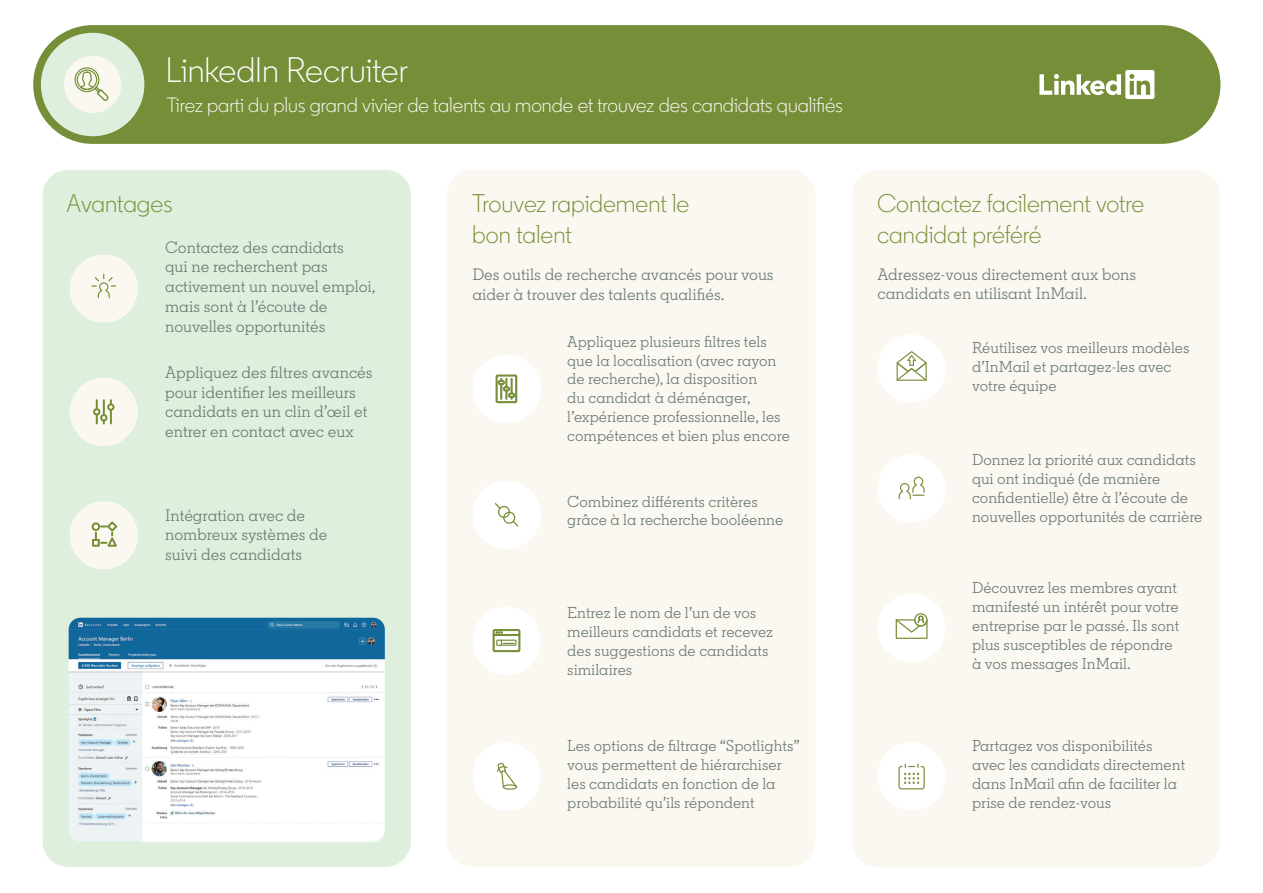
<style>
.page{position:relative;width:1263px;height:893px;background:#fff}
.page>*{position:absolute;margin:0;border:0;box-sizing:border-box;transform-origin:0 0}
.t1{font:300 35.4px "Community";color:#fff}
.t2{font:300 25.5px/30.6px "Community";color:#778e38}
.t3{font:300 20.7px "Community";color:#fff}
.t4{font:16.5px/19.8px "Community Slab";color:#6c7976}
.t5{font:15.75px/18.9px "Community Slab";color:#6c7976}
</style>
<div class="page">
<div style="left:33px;top:25px;width:1187px;height:119px;background:#778e38;border-radius:59px"></div>
<div style="left:41px;top:33px;width:103px;height:103px;background:#dfefdd;border-radius:50%"></div>
<div style="left:64px;top:56px;width:57px;height:57px;background:#faf8f0;border-radius:50%"></div>
<svg style="left:1039px;top:70px;width:118px;height:29px"></svg>
<div style="left:852px;top:170px;width:368px;height:697px;background:#faf8f0;border-radius:26px"></div>
<div style="left:42px;top:170px;width:369px;height:697px;background:#dfefdd;border-radius:26px"></div>
<img style="left:69px;top:618px;width:316px;height:224px">
<div style="left:447px;top:170px;width:368px;height:697px;background:#faf8f0;border-radius:26px"></div>
<div style="left:70px;top:254px;width:68px;height:69px;background:#faf8f0;border-radius:50%"></div>
<div style="left:70px;top:378px;width:68px;height:68px;background:#faf8f0;border-radius:50%"></div>
<div style="left:70px;top:501px;width:68px;height:68px;background:#faf8f0;border-radius:50%"></div>
<div style="left:472px;top:355px;width:69px;height:68px;background:#fff;border-radius:50%"></div>
<div style="left:472px;top:481px;width:69px;height:68px;background:#fff;border-radius:50%"></div>
<div style="left:472px;top:607px;width:69px;height:68px;background:#fff;border-radius:50%"></div>
<div style="left:472px;top:742px;width:69px;height:69px;background:#fff;border-radius:50%"></div>
<svg style="left:92px;top:274px;width:24px;height:24px"></svg>
<svg style="left:93px;top:400px;width:21px;height:24px"></svg>
<svg style="left:92px;top:522px;width:25px;height:25px"></svg>
<svg style="left:496px;top:375px;width:21px;height:28px"></svg>
<svg style="left:495px;top:503px;width:23px;height:24px"></svg>
<svg style="left:493px;top:629px;width:27px;height:23px"></svg>
<div style="left:503px;top:784px;width:14px;height:6px;border:1px solid #778e38;border-radius:50%"></div>
<svg style="left:496px;top:762px;width:22px;height:26px"></svg>
<div style="left:877px;top:335px;width:69px;height:68px;background:#fff;border-radius:50%"></div>
<svg style="left:896px;top:351px;width:31px;height:30px"></svg>
<div style="left:877px;top:455px;width:69px;height:68px;background:#fff;border-radius:50%"></div>
<svg style="left:898px;top:477px;width:27px;height:22px"></svg>
<div style="left:877px;top:594px;width:69px;height:68px;background:#fff;border-radius:50%"></div>
<svg style="left:896px;top:613px;width:31px;height:26px"></svg>
<div style="left:877px;top:742px;width:69px;height:69px;background:#fff;border-radius:50%"></div>
<div style="left:898px;top:766px;width:27px;height:23px;border:1px solid #778e38;border-radius:2px"></div>
<svg style="left:905px;top:764px;width:13px;height:3px"></svg>
<svg style="left:904px;top:774px;width:15px;height:10px"></svg>
<svg style="left:74px;top:67px;width:35px;height:34px"></svg>
<h1 class="t1" style="left:166px;top:48px;width:244px">LinkedIn Recruiter</h1>
<h3 class="t3" style="left:167px;top:92px;width:677px">Tirez parti du plus grand vivier de talents au monde et trouvez des candidats qualifiés</h3>
<h2 class="t2" style="left:67px;top:188px;width:107px">Avantages</h2>
<p class="t4" style="left:165px;top:237px;width:212px">Contactez des candidats<br>qui ne recherchent pas activement un nouvel emploi, mais sont à l’écoute de nouvelles opportunités</p>
<p class="t4" style="left:165px;top:362px;width:209px">Appliquez des filtres avancés pour identifier les meilleurs candidats en un clin d’œil et entrer en contact avec eux</p>
<p class="t4" style="left:165px;top:505px;width:164px">Intégration avec de nombreux systèmes de suivi des candidats</p>
<h2 class="t2" style="left:472px;top:188px;width:219px">Trouvez rapidement le bon talent</h2>
<p class="t4" style="left:472px;top:264px;width:303px">Des outils de recherche avancés pour vous aider à trouver des talents qualifiés.</p>
<p class="t5" style="left:567px;top:332px;width:224px">Appliquez plusieurs filtres tels que la localisation (avec rayon de recherche), la disposition<br>du candidat à déménager, l’expérience professionnelle, les compétences et bien plus encore</p>
<p class="t5" style="left:567px;top:492px;width:218px">Combinez différents critères grâce à la recherche booléenne</p>
<p class="t5" style="left:567px;top:603px;width:207px">Entrez le nom de l’un de vos meilleurs candidats et recevez des suggestions de candidats similaires</p>
<p class="t5" style="left:567px;top:737px;width:234px">Les options de filtrage “Spotlights” vous permettent de hiérarchiser les candidats en fonction de la probabilité qu’ils répondent</p>
<h2 class="t2" style="left:877px;top:188px;width:269px">Contactez facilement votre candidat préféré</h2>
<p class="t4" style="left:877px;top:264px;width:260px">Adressez-vous directement aux bons candidats en utilisant InMail.</p>
<p class="t5" style="left:972px;top:338px;width:219px">Réutilisez vos meilleurs modèles d’InMail et partagez-les avec votre équipe</p>
<p class="t5" style="left:972px;top:451px;width:232px">Donnez la priorité aux candidats qui ont indiqué (de manière confidentielle) être à l’écoute de nouvelles opportunités de carrière</p>
<p class="t5" style="left:972px;top:578px;width:209px">Découvrez les membres ayant manifesté un intérêt pour votre entreprise par le passé. Ils sont plus susceptibles de répondre à vos messages InMail.</p>
<p class="t5" style="left:972px;top:736px;width:215px">Partagez vos disponibilités avec les candidats directement dans InMail afin de faciliter la prise de rendez-vous</p>
</div>
